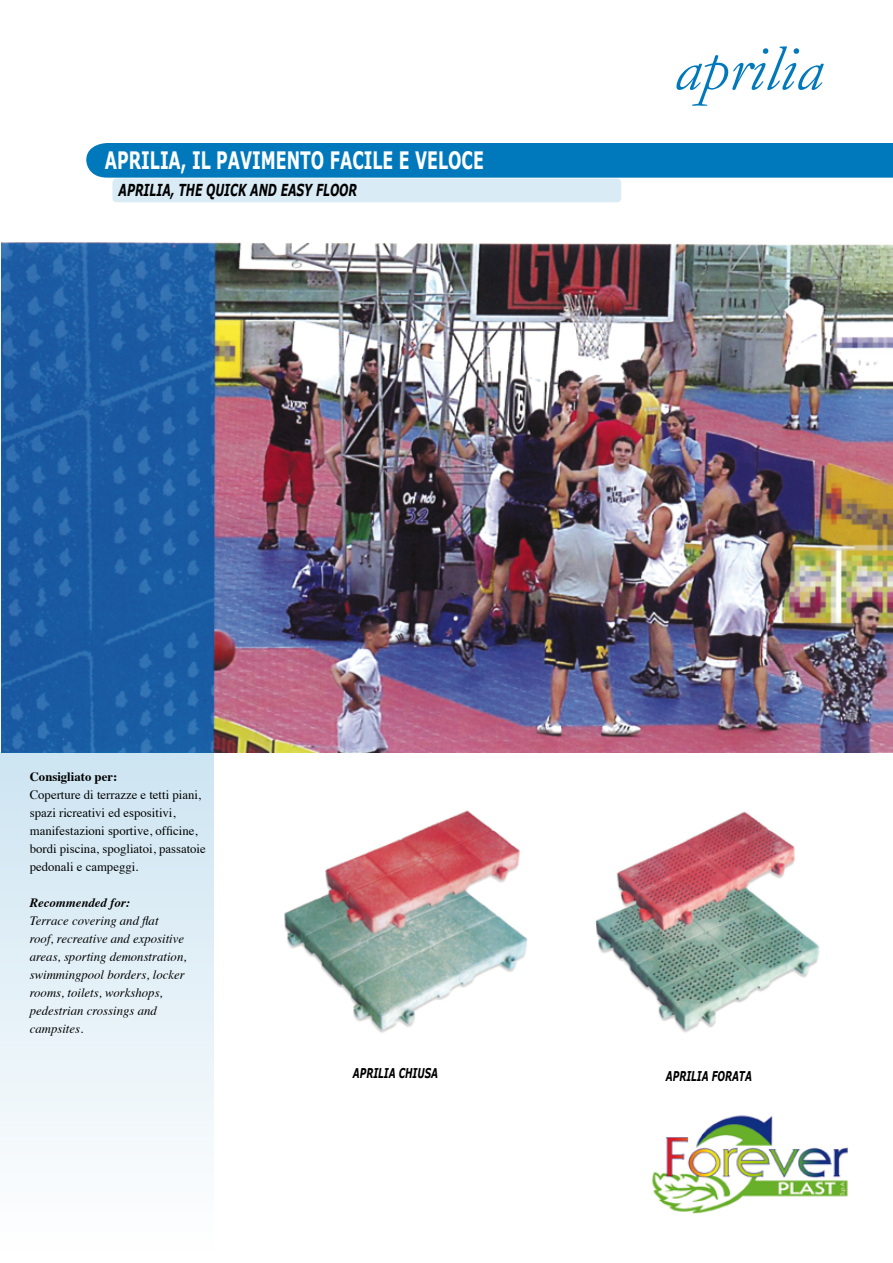
<style>
.page{position:relative;width:893px;height:1263px;background:#fff}
.page>*{position:absolute;margin:0;border:0;box-sizing:border-box;transform-origin:0 0}
.t1{font:italic 65.7px "Garamond";letter-spacing:.01em;color:#0079bc}
.t2{font:700 24px "Verdana";color:#fff;scale:.66 1}
.t3{font:italic 700 16.5px "Verdana";color:#000;scale:.66 1}
.t4{font:italic 700 13.5px "Verdana";color:#000;scale:.66 1}
.t5{font:italic 12.75px/18px "Times";color:#000}
.t6{font:12.75px/18px "Times";color:#000}
.t7{font:700 12.75px "Times";color:#000}
.t8{font:italic 700 12.75px "Times";color:#000}
</style>
<div class="page">
<img style="left:1px;top:243px;width:892px;height:509px">
<img style="left:284px;top:810px;width:536px;height:223px">
<div style="left:86px;top:143px;width:807px;height:35px;background:#0079bc"></div>
<div style="left:112px;top:178px;width:509px;height:24px;background:#d9ebf5;border-radius:4px"></div>
<div style="left:0;top:752px;width:214px;height:499px;background:linear-gradient(to bottom,#cde4f1,#fefefe)"></div>
<img style="left:652px;top:1115px;width:196px;height:99px">
<h2 class="t2" style="left:105px;top:144px;width:576px">APRILIA, IL PAVIMENTO FACILE E VELOCE</h2>
<p class="t3" style="left:119px;top:179px;width:363px">APRILIA, THE QUICK AND EASY FLOOR</p>
<h1 class="t1" style="left:674px;top:29px;width:150px">aprilia</h1>
<p class="t7" style="left:30px;top:765px;width:89px">Consigliato per:</p>
<p class="t6" style="left:30px;top:785px;width:178px">Coperture di terrazze e tetti piani, spazi ricreativi ed espositivi, manifestazioni sportive, officine, bordi piscina, spogliatoi, passatoie pedonali e campeggi.</p>
<p class="t8" style="left:30px;top:891px;width:102px">Recommended for:</p>
<p class="t5" style="left:30px;top:911px;width:158px">Terrace covering and flat<br>roof, recreative and expositive areas, sporting demonstration, swimmingpool borders, locker rooms, toilets, workshops, pedestrian crossings and campsites.</p>
<p class="t4" style="left:353px;top:1064px;width:130px">APRILIA CHIUSA</p>
<p class="t4" style="left:666px;top:1067px;width:132px">APRILIA FORATA</p>
</div>
